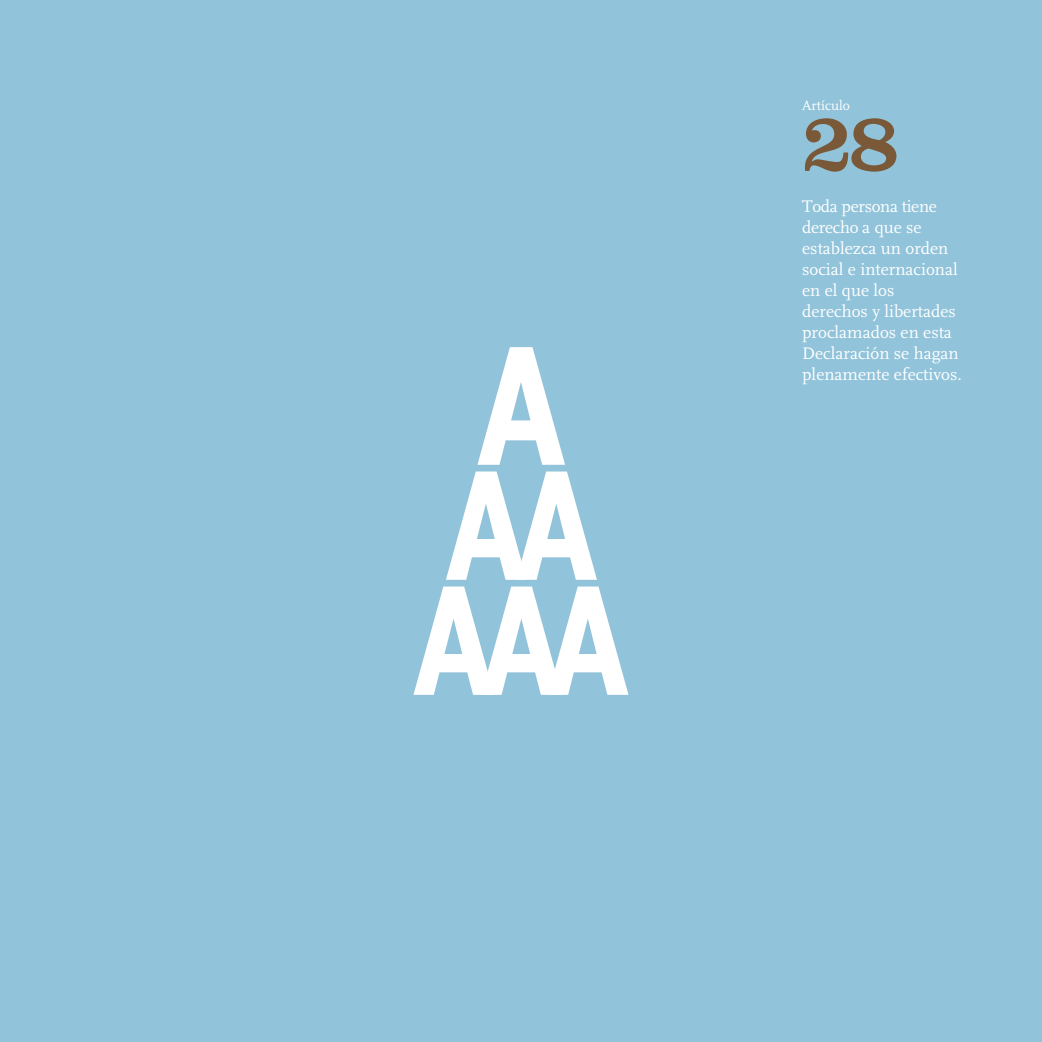
<style>
.page{position:relative;width:1042px;height:1042px;background:#fff}
.page>*{position:absolute;margin:0;border:0;box-sizing:border-box;transform-origin:0 0}
.t1{font:84px "Clarendon";color:#795937}
.t2{font:17.5px/21px "FF Scala";color:#fff}
.t3{font:14px "FF Scala";color:#fff}
</style>
<div class="page">
<div style="left:0;top:0;width:1041px;height:1042px;background:#91c3da"></div>
<svg style="left:477px;top:347px;width:88px;height:118px"></svg>
<svg style="left:446px;top:471px;width:151px;height:109px"></svg>
<svg style="left:413px;top:586px;width:215px;height:109px"></svg>
<p class="t3" style="left:802px;top:97px;width:49px">Artículo</p>
<h1 class="t1" style="left:801px;top:93px;width:100px">28</h1>
<p class="t2" style="left:802px;top:196px;width:161px">Toda persona tiene derecho a que se establezca un orden social e internacional en el que los derechos y libertades proclamados en esta<br>Declaración se hagan plenamente efectivos.</p>
</div>
